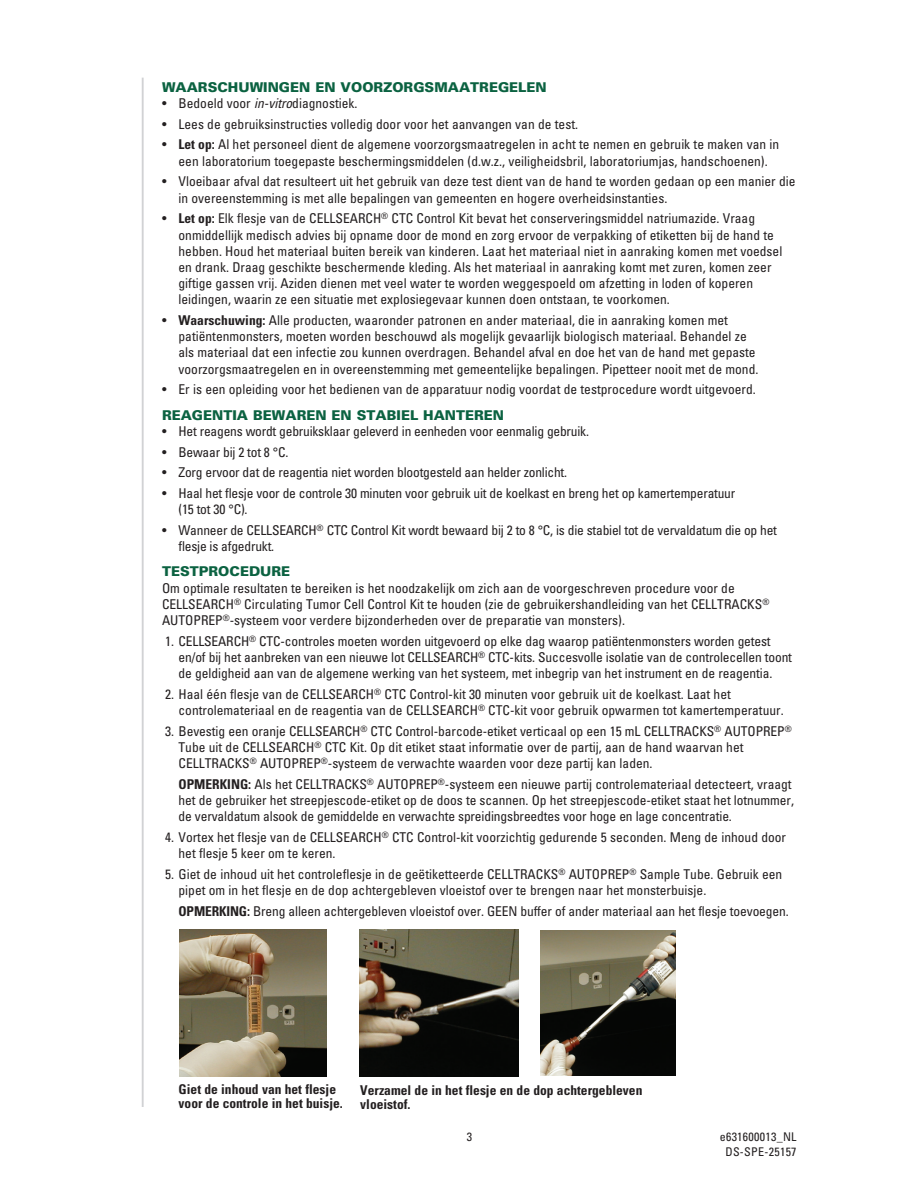
<style>
.page{position:relative;width:918px;height:1188px;background:#fff}
.page>*{position:absolute;margin:0;border:0;box-sizing:border-box;transform-origin:0 0}
.bullet_numbered_body{font:condensed 13.5px/16.2px "Univers";color:#231f20}
.Body_text{font:condensed 13.5px/16.2px "Univers";color:#231f20}
.t1{font:700 condensed 13.5px/14.2px "Univers";color:#231f20}
.Heads{font:900 13.5px "Univers";color:#0b6241}
.t2{font:condensed 12px/14.4px "Univers";letter-spacing:.025em;color:#231f20;text-align:center}
.s1{font-style:italic}
.s2{font-weight:700}
</style>
<div class="page">
<hr style="left:142px;top:78px;width:2px;height:1029px;background:#d1d2d4">
<img style="left:179px;top:930px;width:147px;height:146px">
<img style="left:359px;top:930px;width:160px;height:146px">
<img style="left:541px;top:930px;width:134px;height:146px">
<p class="Heads" style="left:162px;top:78px;width:386px">WAARSCHUWINGEN EN VOORZORGSMAATREGELEN</p>
<p class="bullet_numbered_body" style="left:162px;top:95px;width:197px">• Bedoeld voor <span class="s1">in-vitro</span>diagnostiek.</p>
<p class="bullet_numbered_body" style="left:162px;top:116px;width:418px">• Lees de gebruiksinstructies volledig door voor het aanvangen van de test.</p>
<p class="bullet_numbered_body" style="left:162px;top:136px;width:619px;text-align:center">• <span class="s2">Let op:</span> Al het personeel dient de algemene voorzorgsmaatregelen in acht te nemen en gebruik te maken van in een laboratorium toegepaste beschermingsmiddelen (d.w.z., veiligheidsbril, laboratoriumjas, handschoenen).</p>
<p class="bullet_numbered_body" style="left:179px;top:173px;width:619px;text-indent:-17px">• Vloeibaar afval dat resulteert uit het gebruik van deze test dient van de hand te worden gedaan op een manier die in overeenstemming is met alle bepalingen van gemeenten en hogere overheidsinstanties.</p>
<p class="bullet_numbered_body" style="left:179px;top:210px;width:605px;text-indent:-17px">• <span class="s2">Let op:</span> Elk flesje van de CELLSEARCH<sup>®</sup> CTC Control Kit bevat het conserveringsmiddel natriumazide. Vraag onmiddellijk medisch advies bij opname door de mond en zorg ervoor de verpakking of etiketten bij de hand te hebben. Houd het materiaal buiten bereik van kinderen. Laat het materiaal niet in aanraking komen met voedsel en drank. Draag geschikte beschermende kleding. Als het materiaal in aanraking komt met zuren, komen zeer giftige gassen vrij. Aziden dienen met veel water te worden weggespoeld om afzetting in loden of koperen leidingen, waarin ze een situatie met explosiegevaar kunnen doen ontstaan, te voorkomen.</p>
<p class="bullet_numbered_body" style="left:179px;top:312px;width:581px;text-indent:-17px">• <span class="s2">Waarschuwing:</span> Alle producten, waaronder patronen en ander materiaal, die in aanraking komen met patiëntenmonsters, moeten worden beschouwd als mogelijk gevaarlijk biologisch materiaal. Behandel ze als materiaal dat een infectie zou kunnen overdragen. Behandel afval en doe het van de hand met gepaste voorzorgsmaatregelen en in overeenstemming met gemeentelijke bepalingen. Pipetteer nooit met de mond.</p>
<p class="bullet_numbered_body" style="left:162px;top:381px;width:595px">• Er is een opleiding voor het bedienen van de apparatuur nodig voordat de testprocedure wordt uitgevoerd.</p>
<p class="Heads" style="left:162px;top:406px;width:344px">REAGENTIA BEWAREN EN STABIEL HANTEREN</p>
<p class="bullet_numbered_body" style="left:162px;top:423px;width:429px">• Het reagens wordt gebruiksklaar geleverd in eenheden voor eenmalig gebruik.</p>
<p class="bullet_numbered_body" style="left:162px;top:444px;width:128px">• Bewaar bij 2 tot 8 °C.</p>
<p class="bullet_numbered_body" style="left:162px;top:464px;width:407px">• Zorg ervoor dat de reagentia niet worden blootgesteld aan helder zonlicht.</p>
<p class="bullet_numbered_body" style="left:179px;top:485px;width:558px;text-indent:-17px">• Haal het flesje voor de controle 30 minuten voor gebruik uit de koelkast en breng het op kamertemperatuur (15 tot 30 °C).</p>
<p class="bullet_numbered_body" style="left:179px;top:522px;width:600px;text-indent:-17px">• Wanneer de CELLSEARCH<sup>®</sup> CTC Control Kit wordt bewaard bij 2 to 8 °C, is die stabiel tot de vervaldatum die op het flesje is afgedrukt.</p>
<p class="Heads" style="left:162px;top:563px;width:130px">TESTPROCEDURE</p>
<p class="Body_text" style="left:162px;top:580px;width:609px">Om optimale resultaten te bereiken is het noodzakelijk om zich aan de voorgeschreven procedure voor de<br>CELLSEARCH<sup>®</sup> Circulating Tumor Cell Control Kit te houden (zie de gebruikershandleiding van het CELLTRACKS<sup>®<br></sup>AUTOPREP<sup>®</sup>-systeem voor verdere bijzonderheden over de preparatie van monsters).</p>
<p class="bullet_numbered_body" style="left:179px;top:633px;width:615px;text-indent:-13px">1. CELLSEARCH<sup>®</sup> CTC-controles moeten worden uitgevoerd op elke dag waarop patiëntenmonsters worden getest en/of bij het aanbreken van een nieuwe lot CELLSEARCH<sup>®</sup> CTC-kits. Succesvolle isolatie van de controlecellen toont de geldigheid aan van de algemene werking van het systeem, met inbegrip van het instrument en de reagentia.</p>
<p class="bullet_numbered_body" style="left:179px;top:686px;width:607px;text-indent:-13px">2. Haal één flesje van de CELLSEARCH<sup>®</sup> CTC Control-kit 30 minuten voor gebruik uit de koelkast. Laat het controlemateriaal en de reagentia van de CELLSEARCH<sup>®</sup> CTC-kit voor gebruik opwarmen tot kamertemperatuur.</p>
<p class="bullet_numbered_body" style="left:179px;top:723px;width:615px;text-indent:-13px">3. Bevestig een oranje CELLSEARCH<sup>®</sup> CTC Control-barcode-etiket verticaal op een 15 mL CELLTRACKS<sup>®</sup> AUTOPREP<sup>®<br></sup>Tube uit de CELLSEARCH<sup>®</sup> CTC Kit. Op dit etiket staat informatie over de partij, aan de hand waarvan het<br>CELLTRACKS<sup>®</sup> AUTOPREP<sup>®</sup>-systeem de verwachte waarden voor deze partij kan laden.</p>
<p class="bullet_numbered_body" style="left:179px;top:776px;width:617px"><span class="s2">OPMERKING:</span> Als het CELLTRACKS<sup>®</sup> AUTOPREP<sup>®</sup>-systeem een nieuwe partij controlemateriaal detecteert, vraagt het de gebruiker het streepjescode-etiket op de doos te scannen. Op het streepjescode-etiket staat het lotnummer, de vervaldatum alsook de gemiddelde en verwachte spreidingsbreedtes voor hoge en lage concentratie.</p>
<p class="bullet_numbered_body" style="left:179px;top:829px;width:609px;text-indent:-13px">4. Vortex het flesje van de CELLSEARCH<sup>®</sup> CTC Control-kit voorzichtig gedurende 5 seconden. Meng de inhoud door het flesje 5 keer om te keren.</p>
<p class="bullet_numbered_body" style="left:179px;top:866px;width:605px;text-indent:-13px">5. Giet de inhoud uit het controleflesje in de geëtiketteerde CELLTRACKS<sup>®</sup> AUTOPREP<sup>®</sup> Sample Tube. Gebruik een pipet om in het flesje en de dop achtergebleven vloeistof over te brengen naar het monsterbuisje.</p>
<p class="bullet_numbered_body" style="left:179px;top:903px;width:612px"><span class="s2">OPMERKING:</span> Breng alleen achtergebleven vloeistof over. GEEN buffer of ander materiaal aan het flesje toevoegen.</p>
<p class="t1" style="left:179px;top:1082px;width:166px">Giet de inhoud van het flesje voor de controle in het buisje.</p>
<p class="t1" style="left:360px;top:1083px;width:284px">Verzamel de in het flesje en de dop achtergebleven vloeistof.</p>
<p class="t2" style="left:467px;top:1129px;width:7px">3</p>
<p class="t2" style="left:720px;top:1129px;width:78px">e631600013_NL<br>DS-SPE-25157</p>
</div>
